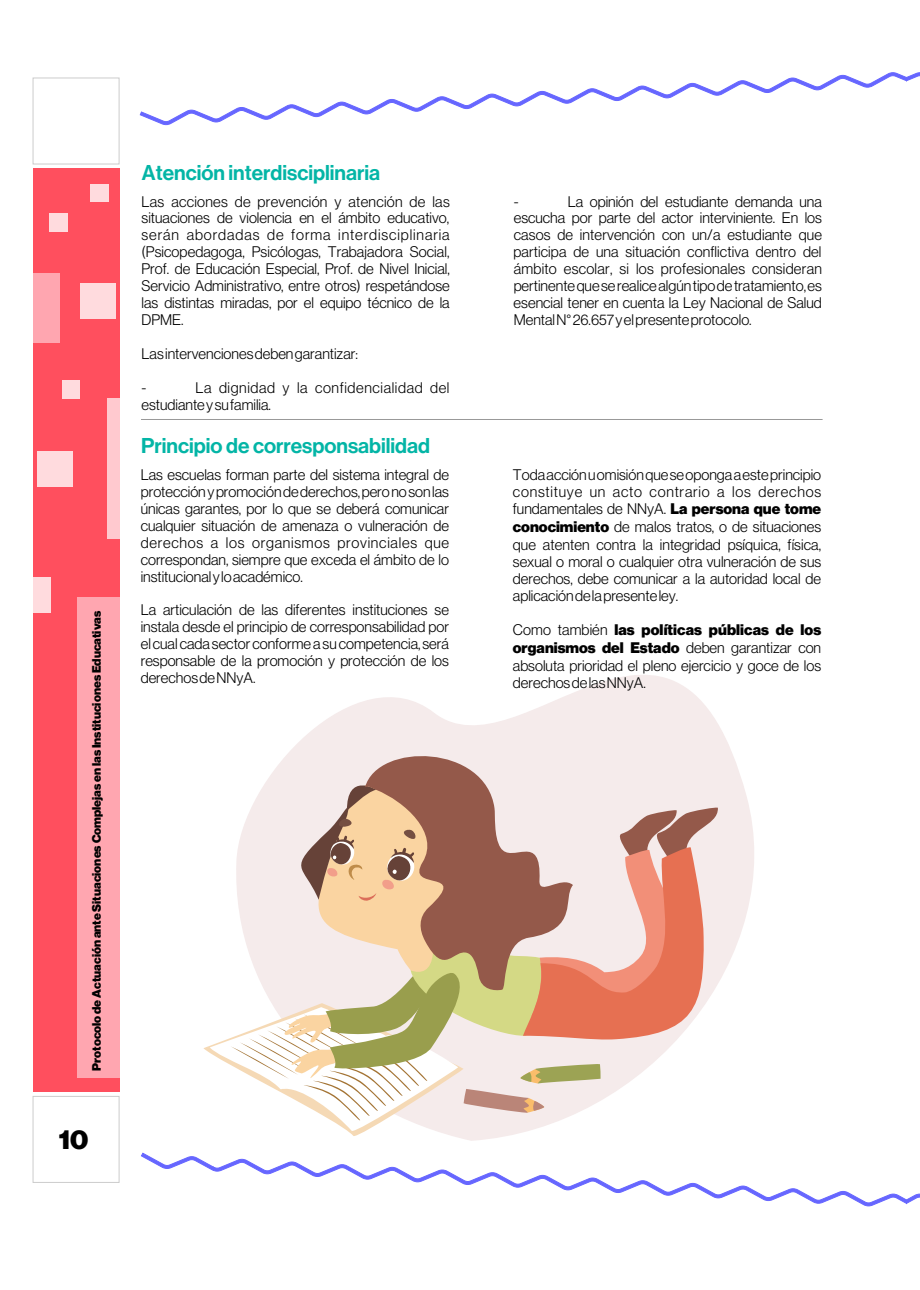
<style>
.page{position:relative;width:920px;height:1290px;background:#fff}
.page>*{position:absolute;margin:0;border:0;box-sizing:border-box;transform-origin:0 0}
.t1{font:900 27px "Neue Haas Display";color:#000}
.t2{font:21px "Neue Haas Display Mediu";color:#03b5a6}
.t3{font:300 15px/17px "Neue Haas Display";color:#000}
.t4{font:300 15px "Neue Haas Display";letter-spacing:.05em;color:#000}
.t5{font:900 15px "Neue Haas Display";letter-spacing:.005em;color:#000}
.t6{font:300 15px/17px "Neue Haas Display";letter-spacing:.04em;color:#000}
.t7{font:300 15px "Neue Haas Display";letter-spacing:.06em;color:#000}
.t8{font:900 12px "Neue Haas Display";color:#000}
.s1{font-weight:900}
.s2{font-weight:300}
</style>
<div class="page">
<svg style="left:288px;top:675px;width:466px;height:466px;fill:#f5ebeb"></svg>
<div style="left:365px;top:742px;width:215px;height:12px;background:#f5ebeb"></div>
<svg style="left:203px;top:754px;width:516px;height:386px"></svg>
<div style="left:33px;top:169px;width:86px;height:923px;background:#ff4f5e"></div>
<div style="left:33px;top:78px;width:87px;height:86px;background:#fff;border:1px solid #ccc"></div>
<div style="left:33px;top:1096px;width:87px;height:87px;background:#fff;border:1px solid #ccc"></div>
<div style="left:33px;top:273px;width:27px;height:70px;background:#ffa6b0"></div>
<div style="left:78px;top:597px;width:41px;height:480px;background:#ffa6b0"></div>
<div style="left:107px;top:398px;width:12px;height:141px;background:#ffc9cf"></div>
<div style="left:81px;top:284px;width:35px;height:35px;background:#ffdbde"></div>
<div style="left:90px;top:184px;width:18px;height:18px;background:#ffdbde"></div>
<div style="left:50px;top:214px;width:18px;height:17px;background:#ffdbde"></div>
<div style="left:62px;top:381px;width:18px;height:17px;background:#ffdbde"></div>
<div style="left:38px;top:451px;width:35px;height:35px;background:#ffdbde"></div>
<div style="left:33px;top:577px;width:18px;height:35px;background:#ffdbde"></div>
<hr style="left:141px;top:419px;width:682px;height:1px;background:#999">
<svg style="left:139px;top:72px;width:781px;height:53px"></svg>
<svg style="left:141px;top:1152px;width:779px;height:55px"></svg>
<p class="t8" style="left:91px;top:1071px;width:462px;rotate:-90deg">Protocolo de Actuación ante Situaciones Complejas en las Instituciones Educativas</p>
<h1 class="t1" style="left:59px;top:1126px;width:31px">10</h1>
<h2 class="t2" style="left:142px;top:162px;width:240px">Atención interdisciplinaria</h2>
<p class="t3" style="left:142px;top:193px;width:310px">Las acciones de prevención y atención de las</p>
<p class="t3" style="left:514px;top:193px;width:6px">-</p>
<p class="t3" style="left:568px;top:193px;width:256px">La opinión del estudiante demanda una</p>
<p class="t3" style="left:142px;top:210px;width:309px">situaciones de violencia en el ámbito educativo,</p>
<p class="t3" style="left:514px;top:210px;width:310px">escucha por parte del actor interviniente. En los</p>
<p class="t7" style="left:142px;top:228px;width:310px">serán abordadas de forma interdisciplinaria</p>
<p class="t3" style="left:514px;top:227px;width:310px">casos de intervención con un/a estudiante que</p>
<p class="t3" style="left:142px;top:244px;width:309px">(Psicopedagoga, Psicólogas, Trabajadora Social,</p>
<p class="t3" style="left:513px;top:244px;width:310px">participa de una situación conflictiva dentro del</p>
<p class="t3" style="left:142px;top:261px;width:310px">Prof. de Educación Especial, Prof. de Nivel Inicial,</p>
<p class="t3" style="left:514px;top:261px;width:310px">ámbito escolar, si los profesionales consideran</p>
<p class="t3" style="left:142px;top:278px;width:310px">Servicio Administrativo, entre otros) respetándose</p>
<p class="t3" style="left:514px;top:278px;width:310px">pertinente que se realice algún tipo de tratamiento, es</p>
<p class="t3" style="left:142px;top:295px;width:310px">las distintas miradas, por el equipo técnico de la</p>
<p class="t3" style="left:514px;top:295px;width:310px">esencial tener en cuenta la Ley Nacional de Salud</p>
<p class="t3" style="left:142px;top:312px;width:44px">DPME.</p>
<p class="t3" style="left:514px;top:312px;width:239px">Mental N° 26.657 y el presente protocolo.</p>
<p class="t3" style="left:142px;top:346px;width:218px">Las intervenciones deben garantizar:</p>
<p class="t3" style="left:142px;top:379px;width:6px">-</p>
<p class="t6" style="left:141px;top:379px;width:310px;text-indent:54px">La dignidad y la confidencialidad del estudiante y su familia.</p>
<h2 class="t2" style="left:141px;top:436px;width:290px">Principio de corresponsabilidad</h2>
<p class="t3" style="left:141px;top:467px;width:310px">Las escuelas forman parte del sistema integral de</p>
<p class="t3" style="left:513px;top:467px;width:310px">Toda acción u omisión que se oponga a este principio</p>
<p class="t3" style="left:141px;top:484px;width:310px">protección y promoción de derechos, pero no son las</p>
<p class="t4" style="left:513px;top:485px;width:310px">constituye un acto contrario a los derechos</p>
<p class="t3" style="left:141px;top:501px;width:310px">únicas garantes, por lo que se deberá comunicar</p>
<p class="t3" style="left:513px;top:501px;width:310px">fundamentales de NNyA. <span class="s1">La persona que tome</span></p>
<p class="t3" style="left:141px;top:518px;width:310px">cualquier situación de amenaza o vulneración de</p>
<p class="t3" style="left:513px;top:519px;width:310px"><span class="s1">conocimiento</span> de malos tratos, o de situaciones</p>
<p class="t4" style="left:141px;top:535px;width:310px">derechos a los organismos provinciales que</p>
<p class="t3" style="left:513px;top:537px;width:310px">que atenten contra la integridad psíquica, física,</p>
<p class="t3" style="left:141px;top:551px;width:310px">correspondan, siempre que exceda el ámbito de lo</p>
<p class="t3" style="left:513px;top:554px;width:310px">sexual o moral o cualquier otra vulneración de sus</p>
<p class="t3" style="left:141px;top:568px;width:164px">institucional y lo académico.</p>
<p class="t3" style="left:513px;top:571px;width:310px">derechos, debe comunicar a la autoridad local de aplicación de la presente ley.</p>
<p class="t3" style="left:141px;top:602px;width:310px">La articulación de las diferentes instituciones se instala desde el principio de corresponsabilidad por</p>
<p class="t5" style="left:513px;top:623px;width:310px"><span class="s2">Como también</span> las políticas públicas de los</p>
<p class="t3" style="left:141px;top:636px;width:310px">el cual cada sector conforme a su competencia, será</p>
<p class="t5" style="left:513px;top:641px;width:310px">organismos del Estado <span class="s2">deben garantizar con</span></p>
<p class="t3" style="left:141px;top:653px;width:310px">responsable de la promoción y protección de los</p>
<p class="t3" style="left:513px;top:657px;width:310px">absoluta prioridad el pleno ejercicio y goce de los</p>
<p class="t3" style="left:141px;top:670px;width:116px">derechos de NNyA.</p>
<p class="t3" style="left:513px;top:674px;width:134px">derechos de las NNyA.</p>
</div>
